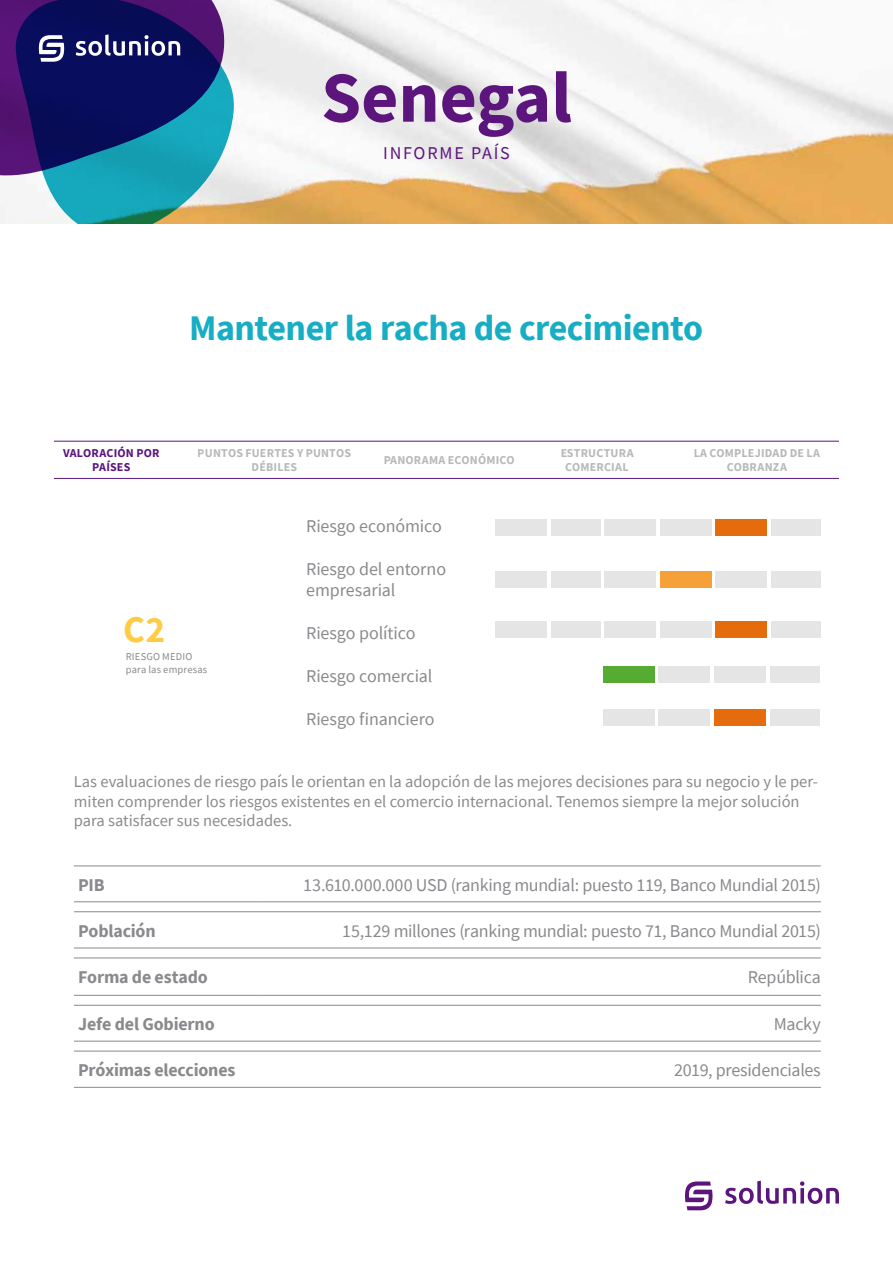
<style>
.page{position:relative;width:893px;height:1263px;background:#fff}
.page>*{position:absolute;margin:0;border:0;box-sizing:border-box;transform-origin:0 0}
.t1{font:700 72px "Source Sans Pro";color:#5c157d}
.t2{font:700 37.5px "Source Sans Pro";color:#fecc44}
.t3{font:700 36px "Source Sans Pro";letter-spacing:-.015em;color:#17aec4}
.t4{font:18px/21.5px "Source Sans Pro";letter-spacing:-.01em;color:#898a8d}
.t5{font:700 18px "Source Sans Pro";letter-spacing:-.01em;color:#898a8d}
.t6{font:18px "Source Sans Pro";letter-spacing:.1em;color:#5c157d}
.t7{font:16.5px/19.8px "Source Sans Pro";color:#898a8d}
.t8{font:700 12px/14.4px "Source Sans Pro";letter-spacing:.015em;color:#898a8d;text-align:center}
.t9{font:700 12px/14.4px "Source Sans Pro";letter-spacing:.015em;color:#5c157d;text-align:center}
.t10{font:10.5px/12.6px "Source Sans Pro";letter-spacing:.02em;color:#898a8d}
</style>
<div class="page">
<svg style="left:725px;top:1181px;width:114px;height:23px"></svg>
<svg style="left:685px;top:1181px;width:28px;height:29px"></svg>
<img style="left:0;top:0;width:893px;height:223px">
<div style="left:603px;top:666px;width:52px;height:16px;background:#56ab32"></div>
<div style="left:603px;top:710px;width:52px;height:16px;background:#e6e5e6"></div>
<div style="left:770px;top:666px;width:49px;height:16px;background:#e6e5e6"></div>
<div style="left:770px;top:710px;width:49px;height:16px;background:#e6e5e6"></div>
<div style="left:714px;top:666px;width:52px;height:16px;background:#e6e5e6"></div>
<div style="left:714px;top:710px;width:52px;height:16px;background:#e46c0c"></div>
<div style="left:659px;top:666px;width:51px;height:16px;background:#e6e5e6"></div>
<div style="left:659px;top:710px;width:51px;height:16px;background:#e6e5e6"></div>
<div style="left:604px;top:520px;width:52px;height:16px;background:#e6e5e6"></div>
<div style="left:604px;top:572px;width:52px;height:16px;background:#e6e5e6"></div>
<div style="left:604px;top:621px;width:52px;height:16px;background:#e6e5e6"></div>
<div style="left:660px;top:520px;width:51px;height:16px;background:#e6e5e6"></div>
<div style="left:660px;top:572px;width:51px;height:16px;background:#f6a137"></div>
<div style="left:660px;top:621px;width:51px;height:16px;background:#e6e5e6"></div>
<div style="left:771px;top:520px;width:50px;height:16px;background:#e6e5e6"></div>
<div style="left:771px;top:572px;width:50px;height:16px;background:#e6e5e6"></div>
<div style="left:771px;top:621px;width:50px;height:16px;background:#e6e5e6"></div>
<div style="left:551px;top:520px;width:49px;height:16px;background:#e6e5e6"></div>
<div style="left:551px;top:572px;width:49px;height:16px;background:#e6e5e6"></div>
<div style="left:551px;top:621px;width:49px;height:16px;background:#e6e5e6"></div>
<div style="left:715px;top:520px;width:52px;height:16px;background:#e46c0c"></div>
<div style="left:715px;top:572px;width:52px;height:16px;background:#e6e5e6"></div>
<div style="left:715px;top:621px;width:52px;height:16px;background:#e46c0c"></div>
<div style="left:495px;top:520px;width:51px;height:16px;background:#e6e5e6"></div>
<div style="left:495px;top:572px;width:51px;height:16px;background:#e6e5e6"></div>
<div style="left:495px;top:621px;width:51px;height:16px;background:#e6e5e6"></div>
<hr style="left:54px;top:441px;width:785px;height:1px;background:#5c157d">
<hr style="left:54px;top:478px;width:785px;height:1px;background:#5c157d">
<hr style="left:74px;top:865px;width:183px;height:1px;background:#898a8d">
<hr style="left:257px;top:865px;width:564px;height:1px;background:#898a8d">
<hr style="left:74px;top:901px;width:183px;height:1px;background:#898a8d">
<hr style="left:74px;top:911px;width:183px;height:1px;background:#898a8d">
<hr style="left:74px;top:948px;width:183px;height:1px;background:#898a8d">
<hr style="left:74px;top:957px;width:183px;height:1px;background:#898a8d">
<hr style="left:74px;top:995px;width:183px;height:1px;background:#898a8d">
<hr style="left:74px;top:1005px;width:183px;height:1px;background:#898a8d">
<hr style="left:74px;top:1041px;width:183px;height:1px;background:#898a8d">
<hr style="left:74px;top:1051px;width:183px;height:1px;background:#898a8d">
<hr style="left:74px;top:1087px;width:183px;height:1px;background:#898a8d">
<hr style="left:257px;top:901px;width:564px;height:1px;background:#898a8d">
<hr style="left:257px;top:911px;width:564px;height:1px;background:#898a8d">
<hr style="left:257px;top:948px;width:564px;height:1px;background:#898a8d">
<hr style="left:257px;top:957px;width:564px;height:1px;background:#898a8d">
<hr style="left:257px;top:995px;width:564px;height:1px;background:#898a8d">
<hr style="left:257px;top:1005px;width:564px;height:1px;background:#898a8d">
<hr style="left:257px;top:1041px;width:564px;height:1px;background:#898a8d">
<hr style="left:257px;top:1051px;width:564px;height:1px;background:#898a8d">
<hr style="left:257px;top:1087px;width:564px;height:1px;background:#898a8d">
<svg style="left:13px;top:0;width:223px;height:223px"></svg>
<svg style="left:0;top:0;width:230px;height:179px;background:#25377a"></svg>
<h1 class="t1" style="left:321px;top:57px;width:252px">Senegal</h1>
<p class="t6" style="left:383px;top:144px;width:128px">INFORME PAÍS</p>
<h3 class="t3" style="left:189px;top:308px;width:515px">Mantener la racha de crecimiento</h3>
<p class="t9" style="left:63px;top:446px;width:98px">VALORACIÓN POR<br>PAÍSES</p>
<p class="t8" style="left:383px;top:453px;width:133px">PANORAMA ECONÓMICO</p>
<p class="t8" style="left:198px;top:446px;width:155px">PUNTOS FUERTES Y PUNTOS<br>DÉBILES</p>
<p class="t8" style="left:560px;top:446px;width:75px">ESTRUCTURA<br>COMERCIAL</p>
<p class="t8" style="left:693px;top:446px;width:128px">LA COMPLEJIDAD DE LA<br>COBRANZA</p>
<h2 class="t2" style="left:123px;top:609px;width:44px">C2</h2>
<p class="t10" style="left:126px;top:651px;width:83px">RIESGO MEDIO para las empresas</p>
<p class="t4" style="left:306px;top:515px;width:137px">Riesgo económico</p>
<p class="t4" style="left:306px;top:558px;width:141px">Riesgo del entorno empresarial</p>
<p class="t4" style="left:306px;top:622px;width:111px">Riesgo político</p>
<p class="t4" style="left:306px;top:665px;width:128px">Riesgo comercial</p>
<p class="t4" style="left:306px;top:708px;width:130px">Riesgo financiero</p>
<p class="t7" style="left:74px;top:771px;width:745px">Las evaluaciones de riesgo país le orientan en la adopción de las mejores decisiones para su negocio y le per&shy;miten comprender los riesgos existentes en el comercio internacional. Tenemos siempre la mejor solución para satisfacer sus necesidades.</p>
<p class="t5" style="left:78px;top:874px;width:28px">PIB</p>
<p class="t4" style="left:303px;top:874px;width:519px">13.610.000.000 USD (ranking mundial: puesto 119, Banco Mundial 2015)</p>
<p class="t5" style="left:78px;top:920px;width:79px">Población</p>
<p class="t4" style="left:342px;top:920px;width:480px">15,129 millones (ranking mundial: puesto 71, Banco Mundial 2015)</p>
<p class="t5" style="left:78px;top:967px;width:131px">Forma de estado</p>
<p class="t4" style="left:748px;top:967px;width:74px">República</p>
<p class="t5" style="left:78px;top:1014px;width:138px">Jefe del Gobierno</p>
<p class="t4" style="left:774px;top:1013px;width:49px">Macky</p>
<p class="t5" style="left:78px;top:1060px;width:159px">Próximas elecciones</p>
<p class="t4" style="left:674px;top:1059px;width:148px">2019, presidenciales</p>
</div>
